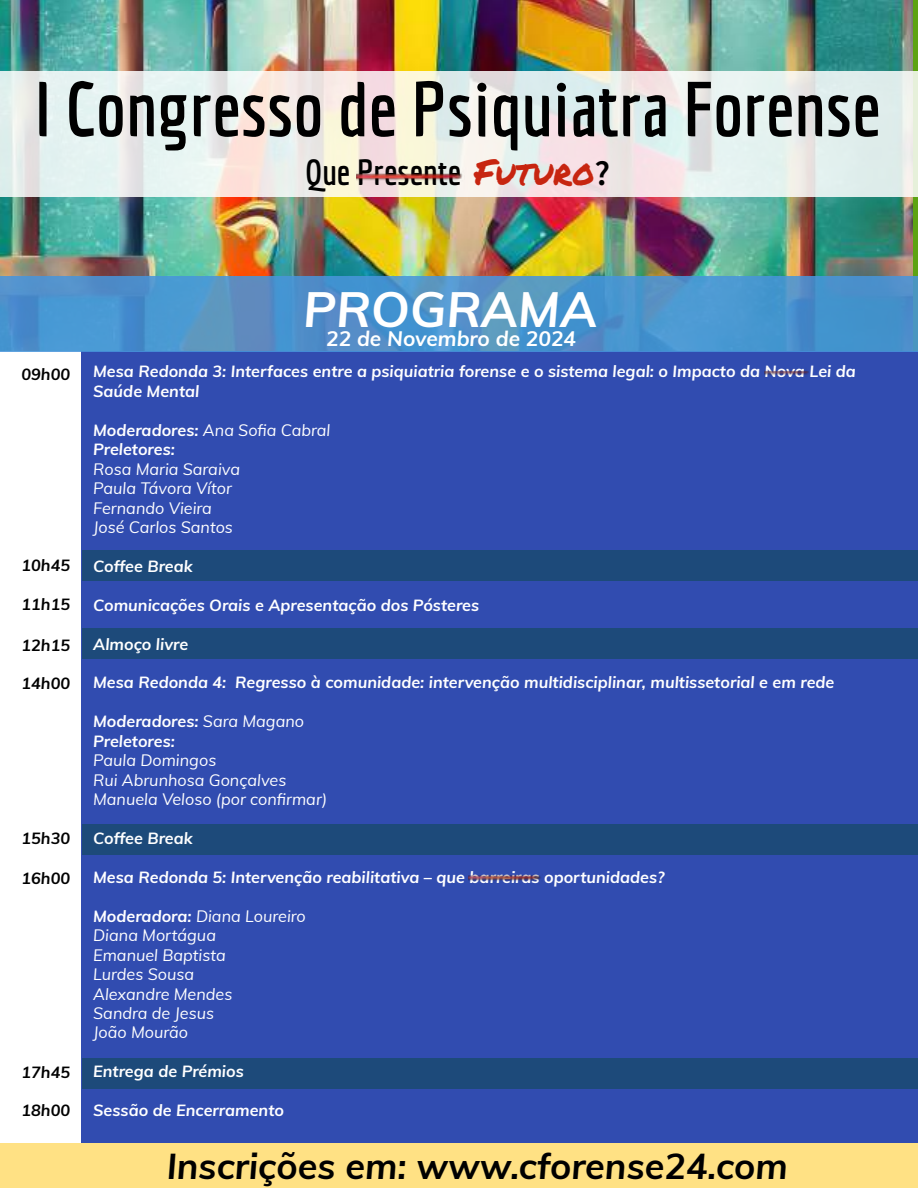
<style>
.page{position:relative;width:918px;height:1188px;background:#fff}
.page>*{position:absolute;margin:0;border:0;box-sizing:border-box;transform-origin:0 0}
.t1{font:700 75.75px "Economica";color:#000}
.t2{font:italic 700 49.65px "Muli";color:#fff}
.t3{font:italic 700 36px "Muli";color:#000}
.t4{font:700 35.4px "Economica";color:#000}
.t5{font:italic 700 21px "Muli";color:#fff}
.t6{font:italic 700 16.2px/19.5px "Muli";color:#fff}
.t7{font:italic 16.2px/19.5px "Muli";color:#fff}
.t8{font:italic 700 16.2px "Muli";color:#000}
.s1{font-family:"Permanent Marker";font-weight:400;color:#c72510}
.s2{font-family:"Source Sans 3";font-weight:600}
.s3{font-weight:400}
.s4{font-weight:700}
</style>
<div class="page">
<img style="left:0;top:0;width:912px;height:277px">
<div style="left:82px;top:352px;width:836px;height:836px;background:#314cb0"></div>
<svg style="left:0;top:71px;width:918px;height:126px;background:#eaece9"></svg>
<svg style="left:0;top:277px;width:918px;height:75px;background:#4c92cb"></svg>
<div style="left:82px;top:550px;width:836px;height:31px;background:#1d4a7a"></div>
<div style="left:82px;top:824px;width:836px;height:31px;background:#1d4a7a"></div>
<div style="left:82px;top:1058px;width:836px;height:31px;background:#1d4a7a"></div>
<div style="left:82px;top:628px;width:836px;height:31px;background:#1d4a7a"></div>
<img style="left:357px;top:162px;width:108px;height:27px">
<img style="left:765px;top:370px;width:44px;height:6px">
<img style="left:469px;top:874px;width:72px;height:7px">
<div style="left:0;top:1144px;width:918px;height:44px;background:#ffe184"></div>
<h1 class="t1" style="left:35px;top:65px;width:848px">I Congresso de Psiquiatra Forense</h1>
<h3 class="t4" style="left:305px;top:152px;width:306px">Que Presente <span class="s1">Futuro</span><span class="s2">?</span></h3>
<h2 class="t2" style="left:303px;top:273px;width:296px">PROGRAMA</h2>
<p class="t8" style="left:21px;top:362px;width:50px">09h00</p>
<p class="t8" style="left:21px;top:553px;width:50px">10h45</p>
<p class="t8" style="left:21px;top:593px;width:50px">11h15</p>
<p class="t8" style="left:21px;top:633px;width:50px">12h15</p>
<p class="t8" style="left:21px;top:672px;width:50px">14h00</p>
<p class="t8" style="left:21px;top:826px;width:50px">15h30</p>
<p class="t8" style="left:21px;top:867px;width:50px">16h00</p>
<p class="t8" style="left:21px;top:1060px;width:50px">17h45</p>
<p class="t8" style="left:21px;top:1099px;width:50px">18h00</p>
<p class="t5" style="left:326px;top:323px;width:251px">22 de Novembro de 2024</p>
<p class="t6" style="left:93px;top:361px;width:764px">Mesa Redonda 3: Interfaces entre a psiquiatria forense e o sistema legal: o Impacto da Nova Lei da<br>Saúde Mental</p>
<p class="t6" style="left:93px;top:419px;width:239px">Moderadores: <span class="s3">Ana Sofia Cabral<br></span>Preletores:</p>
<p class="t7" style="left:93px;top:458px;width:148px">Rosa Maria Saraiva<br>Paula Távora Vítor<br>Fernando Vieira<br>José Carlos Santos</p>
<p class="t6" style="left:93px;top:555px;width:101px">Coffee Break</p>
<p class="t6" style="left:93px;top:594px;width:388px">Comunicações Orais e Apresentação dos Pósteres</p>
<p class="t6" style="left:93px;top:633px;width:97px">Almoço livre</p>
<p class="t6" style="left:93px;top:672px;width:743px">Mesa Redonda 4: Regresso à comunidade: intervenção multidisciplinar, multissetorial e em rede</p>
<p class="t6" style="left:93px;top:711px;width:212px">Moderadores: <span class="s3">Sara Magano<br></span>Preletores:</p>
<p class="t7" style="left:93px;top:750px;width:236px">Paula Domingos<br>Rui Abrunhosa Gonçalves<br>Manuela Veloso (por confirmar)</p>
<p class="t6" style="left:93px;top:828px;width:101px">Coffee Break</p>
<p class="t6" style="left:93px;top:867px;width:573px">Mesa Redonda 5: Intervenção reabilitativa – que barreiras oportunidades?</p>
<p class="t7" style="left:93px;top:905px;width:214px"><span class="s4">Moderadora:</span> Diana Loureiro<br>Diana Mortágua<br>Emanuel Baptista<br>Lurdes Sousa<br>Alexandre Mendes<br>Sandra de Jesus<br>João Mourão</p>
<p class="t6" style="left:93px;top:1061px;width:152px">Entrega de Prémios</p>
<p class="t6" style="left:93px;top:1100px;width:192px">Sessão de Encerramento</p>
<h3 class="t3" style="left:167px;top:1140px;width:623px">Inscrições em: www.cforense24.com</h3>
</div>
